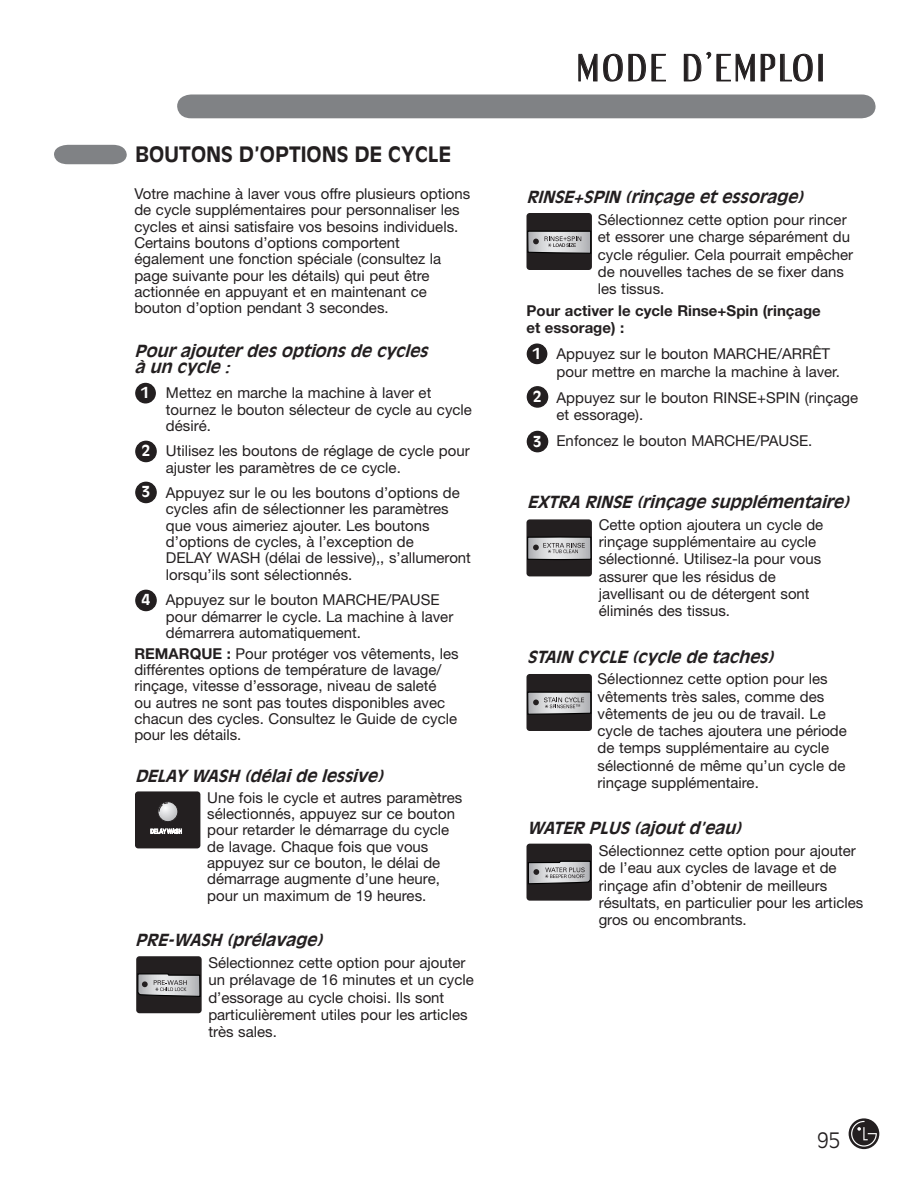
<style>
.page{position:relative;width:918px;height:1188px;background:#fff}
.page>*{position:absolute;margin:0;border:0;box-sizing:border-box;transform-origin:0 0}
.t1{font:36px "Dream Orphans";letter-spacing:.13em;color:#231f20}
.t2{font:700 21px "Antique Olive";color:#231f20}
.t3{font:300 21px "Antique Olive";color:#231f20}
.t4{font:italic 700 16.5px/16.4px "Antique Olive";color:#231f20}
.t5{font:15px/16.4px "Helvetica Neue";color:#231f20}
.t6{font:700 15px/17.2px "Helvetica Neue";color:#231f20}
.t7{font:700 15px "Antique Olive";color:#fff}
.s1{font-weight:700}
.s2{font-family:"Antique Olive";font-weight:700;color:#fff}
</style>
<div class="page">
<div style="left:177px;top:94px;width:699px;height:24px;background:#808285"></div>
<div style="left:849px;top:1118px;width:30px;height:31px;background:#231f20;border-radius:50%"></div>
<svg style="left:851px;top:1121px;width:26px;height:26px"></svg>
<svg style="left:578px;top:53px;width:88px;height:29px"></svg>
<svg style="left:684px;top:52px;width:129px;height:30px"></svg>
<div style="left:818px;top:54px;width:5px;height:27px;border:1px solid #231f20"></div>
<svg style="left:54px;top:145px;width:73px;height:19px"></svg>
<div style="left:136px;top:384px;width:19px;height:19px;background:#231f20;border-radius:50%"></div>
<div style="left:135px;top:383px;width:21px;height:21px;border:2px solid #231f20;border-radius:50%"></div>
<div style="left:136px;top:441px;width:20px;height:21px;background:#231f20;border-radius:50%"></div>
<div style="left:135px;top:441px;width:22px;height:21px;border:2px solid #231f20;border-radius:50%"></div>
<div style="left:136px;top:482px;width:20px;height:20px;background:#231f20;border-radius:50%"></div>
<div style="left:135px;top:482px;width:22px;height:21px;border:2px solid #231f20;border-radius:50%"></div>
<div style="left:136px;top:590px;width:20px;height:20px;background:#231f20;border-radius:50%"></div>
<div style="left:135px;top:590px;width:22px;height:21px;border:2px solid #231f20;border-radius:50%"></div>
<div style="left:526px;top:519px;width:66px;height:57px;background:#231f20;border-radius:3px"></div>
<svg style="left:527px;top:536px;width:65px;height:25px;background:#9d9d9f"></svg>
<div style="left:526px;top:844px;width:66px;height:57px;background:#231f20;border-radius:3px"></div>
<svg style="left:528px;top:861px;width:63px;height:24px;background:#99999b"></svg>
<div style="left:527px;top:432px;width:21px;height:20px;background:#231f20;border-radius:50%"></div>
<div style="left:527px;top:431px;width:21px;height:21px;border:2px solid #231f20;border-radius:50%"></div>
<div style="left:527px;top:387px;width:21px;height:20px;background:#231f20;border-radius:50%"></div>
<div style="left:527px;top:386px;width:21px;height:22px;border:2px solid #231f20;border-radius:50%"></div>
<div style="left:527px;top:344px;width:20px;height:19px;background:#231f20;border-radius:50%"></div>
<div style="left:527px;top:344px;width:20px;height:20px;border:2px solid #231f20;border-radius:50%"></div>
<div style="left:526px;top:674px;width:66px;height:57px;background:#231f20;border-radius:3px"></div>
<svg style="left:527px;top:691px;width:65px;height:24px;background:#9c9c9e"></svg>
<div style="left:135px;top:791px;width:65px;height:57px;background:#231f20;border-radius:3px"></div>
<svg style="left:158px;top:802px;width:20px;height:20px"></svg>
<div style="left:157px;top:801px;width:21px;height:21px;border:1px solid #231f20;border-radius:50%"></div>
<svg style="left:159px;top:803px;width:9px;height:9px"></svg>
<svg style="left:151px;top:829px;width:31px;height:5px"></svg>
<div style="left:136px;top:956px;width:66px;height:57px;background:#231f20;border-radius:3px"></div>
<svg style="left:137px;top:973px;width:64px;height:24px;background:#99999b"></svg>
<div style="left:526px;top:213px;width:66px;height:57px;background:#231f20;border-radius:3px"></div>
<svg style="left:527px;top:230px;width:65px;height:24px;background:#9b9b9d"></svg>
<h2 class="t2" style="left:135px;top:141px;width:15px">BOUTONS</h2>
<h2 class="t2" style="left:239px;top:141px;width:35px">D’OPTIONS</h2>
<h2 class="t2" style="left:354px;top:141px;width:96px">DE CYCLE</h2>
<p class="t5" style="left:134px;top:185px;width:337px">Votre machine à laver vous offre plusieurs options de cycle supplémentaires pour personnaliser les cycles et ainsi satisfaire vos besoins individuels.<br>Certains boutons d’options comportent également une fonction spéciale (consultez la page suivante pour les détails) qui peut être actionnée en appuyant et en maintenant ce bouton d’option pendant 3 secondes.</p>
<p class="t4" style="left:134px;top:342px;width:300px">Pourajouterdesoptionsdecycles àun cycle:</p>
<p class="t5" style="left:166px;top:385px;width:308px">Mettez en marche la machine à laver et tournez le bouton sélecteur de cycle au cycle désiré.</p>
<p class="t5" style="left:166px;top:443px;width:305px">Utilisez les boutons de réglage de cycle pour ajuster les paramètres de ce cycle.</p>
<p class="t5" style="left:166px;top:484px;width:307px">Appuyez sur le ou les boutons d’options de cycles afin de sélectionner les paramètres que vous aimeriez ajouter. Les boutons d’options de cycles, à l’exception de<br>DELAY WASH (délai de lessive),, s’allumeront lorsqu’ils sont sélectionnés.</p>
<p class="t5" style="left:166px;top:591px;width:289px">Appuyez sur le bouton MARCHE/PAUSE pour démarrer le cycle. La machine à laver démarrera automatiquement.</p>
<p class="t5" style="left:134px;top:645px;width:326px"><span class="s1">REMARQUE :</span> Pour protéger vos vêtements, les différentes options de température de lavage/ rinçage, vitesse d’essorage, niveau de saleté<br>ou autres ne sont pas toutes disponibles avec chacun des cycles. Consultez le Guide de cycle pour les détails.</p>
<p class="t7" style="left:141px;top:384px;width:10px">1</p>
<p class="t7" style="left:142px;top:442px;width:10px">2</p>
<p class="t7" style="left:142px;top:483px;width:10px">3</p>
<p class="t7" style="left:142px;top:591px;width:10px">4</p>
<p class="t4" style="left:135px;top:767px;width:254px">DE LAY WASH (délaidelessive)</p>
<p class="t5" style="left:207px;top:789px;width:257px">Une fois le cycle et autres paramètres sélectionnés, appuyez sur ce bouton pour retarder le démarrage du cycle de lavage. Chaque fois que vous appuyez sur ce bouton, le délai de démarrage augmente d’une heure, pour un maximum de 19 heures.</p>
<p class="t4" style="left:135px;top:932px;width:13px">PRE</p>
<p class="t4" style="left:167px;top:932px;width:162px">-WASH (prélavage)</p>
<p class="t5" style="left:208px;top:954px;width:267px;line-height:17.2px">Sélectionnez cette option pour ajouter un prélavage de 16 minutes et un cycle d’essorage au cycle choisi. Ils sont particulièrement utiles pour les articles très sales.</p>
<h1 class="t1" style="left:578px;top:50px;width:247px">MODE D’EMPLOI</h1>
<p class="t4" style="left:526px;top:189px;width:11px">RINSE</p>
<p class="t4" style="left:573px;top:189px;width:21px">+SPIN</p>
<p class="t4" style="left:625px;top:189px;width:185px">(rinçageetessorage)</p>
<p class="t5" style="left:598px;top:211px;width:257px;line-height:17.2px">Sélectionnez cette option pour rincer et essorer une charge séparément du cycle régulier. Cela pourrait empêcher de nouvelles taches de se fixer dans les tissus.</p>
<p class="t6" style="left:526px;top:302px;width:296px">Pour activer le cycle Rinse+Spin (rinçage et essorage) :</p>
<p class="t5" style="left:556px;top:345px;width:285px;line-height:17.2px">Appuyez sur le bouton MARCHE/ARRÊT pour mettre en marche la machine à laver.</p>
<p class="t5" style="left:556px;top:389px;width:303px;line-height:17.2px">Appuyez sur le bouton RINSE+SPIN (rinçage et essorage).</p>
<p class="t5" style="left:533px;top:433px;width:281px"><span class="s2">3</span> Enfoncez le bouton MARCHE/PAUSE.</p>
<p class="t7" style="left:533px;top:344px;width:10px">1</p>
<p class="t7" style="left:533px;top:387px;width:10px">2</p>
<p class="t4" style="left:527px;top:494px;width:34px">EXTRA</p>
<p class="t4" style="left:585px;top:494px;width:11px">RINSE</p>
<p class="t4" style="left:636px;top:494px;width:219px">(rinçagesupplémentaire)</p>
<p class="t5" style="left:599px;top:516px;width:226px;line-height:17.2px">Cette option ajoutera un cycle de rinçage supplémentaire au cycle sélectionné. Utilisez-la pour vous assurer que les résidus de javellisant ou de détergent sont éliminés des tissus.</p>
<p class="t4" style="left:527px;top:648px;width:11px">STAIN</p>
<p class="t4" style="left:577px;top:648px;width:203px">CYCLE (cycledetaches)</p>
<p class="t5" style="left:598px;top:670px;width:251px;line-height:17.2px">Sélectionnez cette option pour les vêtements très sales, comme des vêtements de jeu ou de travail. Le cycle de taches ajoutera une période de temps supplémentaire au cycle sélectionné de même qu’un cycle de rinçage supplémentaire.</p>
<p class="t4" style="left:527px;top:820px;width:28px">WATER</p>
<p class="t4" style="left:589px;top:820px;width:159px">PLUS (ajoutd’eau)</p>
<p class="t5" style="left:599px;top:842px;width:266px;line-height:17.2px">Sélectionnez cette option pour ajouter de l’eau aux cycles de lavage et de rinçage afin d’obtenir de meilleurs résultats, en particulier pour les articles gros ou encombrants.</p>
<h2 class="t3" style="left:817px;top:1128px;width:25px">95</h2>
</div>
